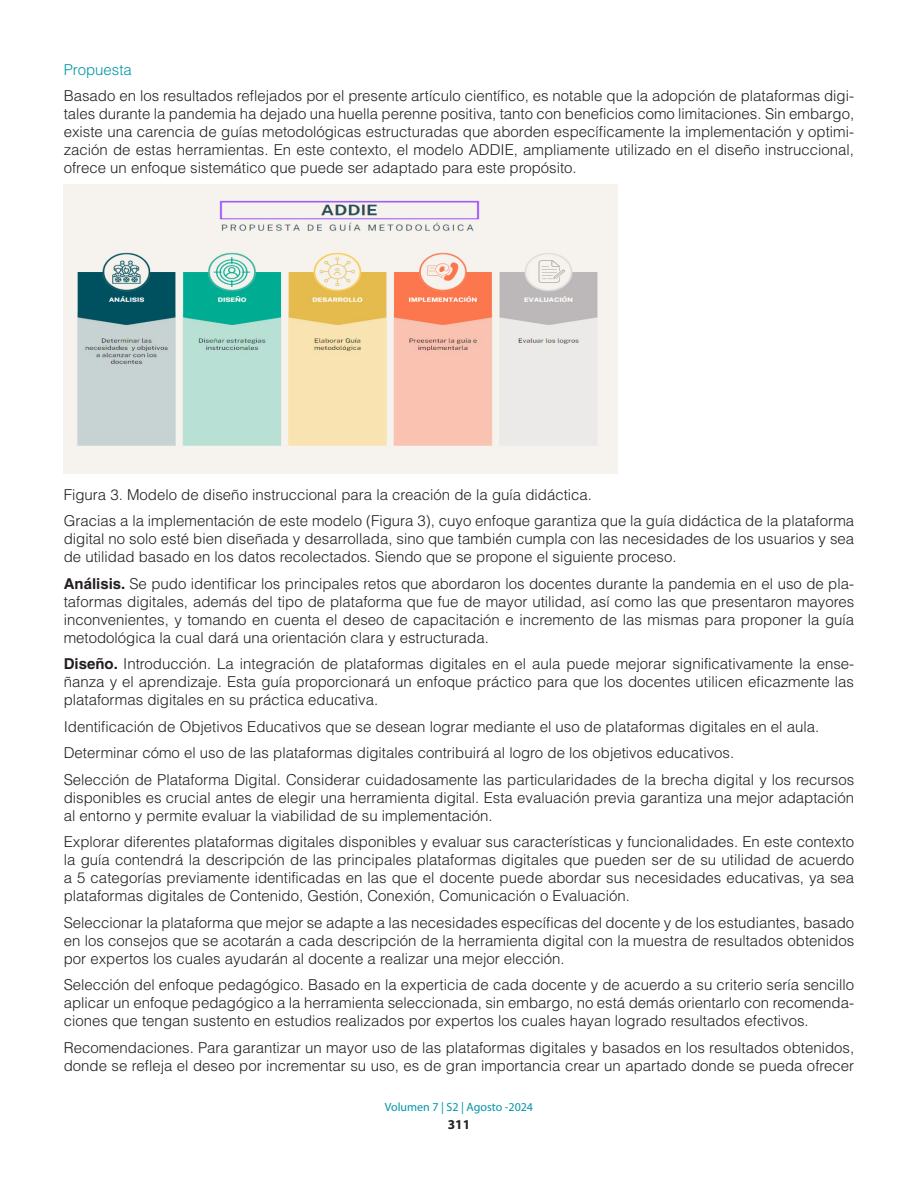
<style>
.page{position:relative;width:918px;height:1188px;background:#fff}
.page>*{position:absolute;margin:0;border:0;box-sizing:border-box;transform-origin:0 0}
.TEXTO{font:300 15px/18px "Helvetica LT Std";color:#231f20;text-align:justify}
.TITULOS_AZUL{font:300 15px "Helvetica LT Std";color:#0096a5}
.t1{font:700 13.5px "Myriad Pro";color:#231f20}
.t2{font:12px "Myriad Pro";color:#0096a5}
.s1{font-weight:700}
</style>
<div class="page">
<img style="left:64px;top:185px;width:554px;height:288px">
<p class="TITULOS_AZUL" style="left:64px;top:60px;width:70px">Propuesta</p>
<p class="TEXTO" style="left:64px;top:87px;width:792px">Basado en los resultados reflejados por el presente artículo científico, es notable que la adopción de plataformas digi&shy;tales durante la pandemia ha dejado una huella perenne positiva, tanto con beneficios como limitaciones. Sin embargo, existe una carencia de guías metodológicas estructuradas que aborden específicamente la implementación y optimi&shy;zación de estas herramientas. En este contexto, el modelo ADDIE, ampliamente utilizado en el diseño instruccional, ofrece un enfoque sistemático que puede ser adaptado para este propósito.</p>
<p class="TEXTO" style="left:64px;top:485px;width:530px">Figura 3. Modelo de diseño instruccional para la creación de la guía didáctica.</p>
<p class="TEXTO" style="left:64px;top:512px;width:792px">Gracias a la implementación de este modelo (Figura 3), cuyo enfoque garantiza que la guía didáctica de la plataforma digital no solo esté bien diseñada y desarrollada, sino que también cumpla con las necesidades de los usuarios y sea de utilidad basado en los datos recolectados. Siendo que se propone el siguiente proceso.</p>
<p class="TEXTO" style="left:64px;top:574px;width:792px"><span class="s1">Análisis.</span> Se pudo identificar los principales retos que abordaron los docentes durante la pandemia en el uso de pla&shy;taformas digitales, además del tipo de plataforma que fue de mayor utilidad, así como las que presentaron mayores inconvenientes, y tomando en cuenta el deseo de capacitación e incremento de las mismas para proponer la guía metodológica la cual dará una orientación clara y estructurada.</p>
<p class="TEXTO" style="left:64px;top:655px;width:792px"><span class="s1">Diseño.</span> Introducción. La integración de plataformas digitales en el aula puede mejorar significativamente la ense&shy;ñanza y el aprendizaje. Esta guía proporcionará un enfoque práctico para que los docentes utilicen eficazmente las plataformas digitales en su práctica educativa.</p>
<p class="TEXTO" style="left:64px;top:717px;width:757px">Identificación de Objetivos Educativos que se desean lograr mediante el uso de plataformas digitales en el aula.</p>
<p class="TEXTO" style="left:64px;top:744px;width:672px">Determinar cómo el uso de las plataformas digitales contribuirá al logro de los objetivos educativos.</p>
<p class="TEXTO" style="left:64px;top:770px;width:792px">Selección de Plataforma Digital. Considerar cuidadosamente las particularidades de la brecha digital y los recursos disponibles es crucial antes de elegir una herramienta digital. Esta evaluación previa garantiza una mejor adaptación al entorno y permite evaluar la viabilidad de su implementación.</p>
<p class="TEXTO" style="left:64px;top:833px;width:792px">Explorar diferentes plataformas digitales disponibles y evaluar sus características y funcionalidades. En este contexto la guía contendrá la descripción de las principales plataformas digitales que pueden ser de su utilidad de acuerdo a 5 categorías previamente identificadas en las que el docente puede abordar sus necesidades educativas, ya sea plataformas digitales de Contenido, Gestión, Conexión, Comunicación o Evaluación.</p>
<p class="TEXTO" style="left:64px;top:913px;width:792px">Seleccionar la plataforma que mejor se adapte a las necesidades específicas del docente y de los estudiantes, basado en los consejos que se acotarán a cada descripción de la herramienta digital con la muestra de resultados obtenidos por expertos los cuales ayudarán al docente a realizar una mejor elección.</p>
<p class="TEXTO" style="left:64px;top:976px;width:792px">Selección del enfoque pedagógico. Basado en la experticia de cada docente y de acuerdo a su criterio sería sencillo aplicar un enfoque pedagógico a la herramienta seleccionada, sin embargo, no está demás orientarlo con recomenda&shy;ciones que tengan sustento en estudios realizados por expertos los cuales hayan logrado resultados efectivos.</p>
<p class="TEXTO" style="left:64px;top:1038px;width:792px">Recomendaciones. Para garantizar un mayor uso de las plataformas digitales y basados en los resultados obtenidos, donde se refleja el deseo por incrementar su uso, es de gran importancia crear un apartado donde se pueda ofrecer</p>
<p class="t2" style="left:385px;top:1099px;width:150px">Volumen 7 | S2 | Agosto -2024</p>
<p class="t1" style="left:448px;top:1116px;width:24px">311</p>
</div>
